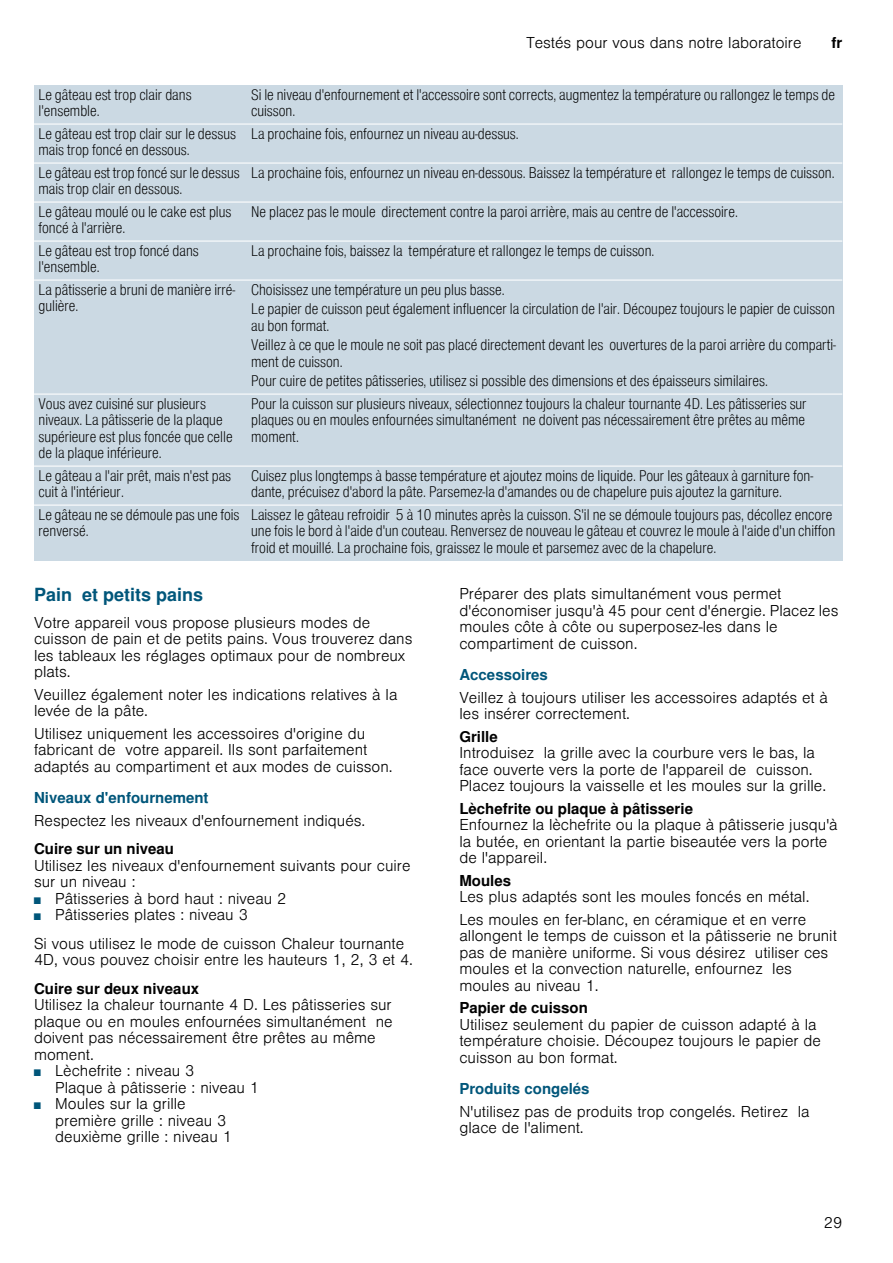
<style>
.page{position:relative;width:893px;height:1263px;background:#fff}
.page>*{position:absolute;margin:0;border:0;box-sizing:border-box;transform-origin:0 0}
.t1{font:700 18px "Nimbus San L";color:#00567a}
.t2{font:15px/16.5px "Nimbus San L Lig Con";color:#000}
.t3{font:300 15px/16.5px "Nimbus San L";color:#000}
.t4{font:700 15px "Nimbus San L";color:#000}
.t5{font:700 15px "Nimbus San L";color:#00567a}
.s1{font-size:9px;color:#00567a}
</style>
<div class="page">
<div style="left:34px;top:85px;width:213px;height:39px;background:#cbd9e3"></div>
<div style="left:247px;top:85px;width:595px;height:39px;background:#cbd9e3"></div>
<div style="left:34px;top:124px;width:213px;height:39px;background:#cbd9e3"></div>
<div style="left:247px;top:124px;width:595px;height:39px;background:#cbd9e3"></div>
<div style="left:34px;top:163px;width:213px;height:39px;background:#cbd9e3"></div>
<div style="left:247px;top:163px;width:595px;height:39px;background:#cbd9e3"></div>
<div style="left:34px;top:202px;width:213px;height:39px;background:#cbd9e3"></div>
<div style="left:247px;top:202px;width:595px;height:39px;background:#cbd9e3"></div>
<div style="left:34px;top:241px;width:213px;height:39px;background:#cbd9e3"></div>
<div style="left:247px;top:241px;width:595px;height:39px;background:#cbd9e3"></div>
<div style="left:34px;top:280px;width:213px;height:114px;background:#cbd9e3"></div>
<div style="left:247px;top:280px;width:595px;height:114px;background:#cbd9e3"></div>
<div style="left:34px;top:394px;width:213px;height:72px;background:#cbd9e3"></div>
<div style="left:247px;top:394px;width:595px;height:72px;background:#cbd9e3"></div>
<div style="left:34px;top:466px;width:213px;height:39px;background:#cbd9e3"></div>
<div style="left:247px;top:466px;width:595px;height:39px;background:#cbd9e3"></div>
<div style="left:34px;top:505px;width:213px;height:56px;background:#cbd9e3"></div>
<div style="left:247px;top:505px;width:595px;height:56px;background:#cbd9e3"></div>
<hr style="left:34px;top:123px;width:808px;height:2px;background:#fff">
<hr style="left:34px;top:162px;width:808px;height:2px;background:#fff">
<hr style="left:34px;top:201px;width:808px;height:2px;background:#fff">
<hr style="left:34px;top:240px;width:808px;height:2px;background:#fff">
<hr style="left:34px;top:279px;width:808px;height:2px;background:#fff">
<hr style="left:34px;top:393px;width:808px;height:2px;background:#fff">
<hr style="left:34px;top:465px;width:808px;height:2px;background:#fff">
<hr style="left:34px;top:504px;width:808px;height:2px;background:#fff">
<p class="t3" style="left:526px;top:33px;width:276px">Testés pour vous dans notre laboratoire</p>
<p class="t4" style="left:831px;top:34px;width:12px">fr</p>
<p class="t2" style="left:39px;top:85px;width:154px">Le gâteau est trop clair dans l'ensemble.</p>
<p class="t2" style="left:251px;top:85px;width:585px">Si le niveau d'enfournement et l'accessoire sont corrects, augmentez la température ou rallongez le temps de cuisson.</p>
<p class="t2" style="left:39px;top:124px;width:199px">Le gâteau est trop clair sur le dessus mais trop foncé en dessous.</p>
<p class="t2" style="left:251px;top:124px;width:269px">La prochaine fois, enfournez un niveau au-dessus.</p>
<p class="t2" style="left:39px;top:163px;width:203px">Le gâteau est trop foncé sur le dessus mais trop clair en dessous.</p>
<p class="t2" style="left:251px;top:163px;width:585px">La prochaine fois, enfournez un niveau en-dessous. Baissez la température et rallongez le temps de cuisson.</p>
<p class="t2" style="left:39px;top:202px;width:194px">Le gâteau moulé ou le cake est plus foncé à l'arrière.</p>
<p class="t2" style="left:251px;top:202px;width:488px">Ne placez pas le moule directement contre la paroi arrière, mais au centre de l'accessoire.</p>
<p class="t2" style="left:39px;top:241px;width:162px">Le gâteau est trop foncé dans l'ensemble.</p>
<p class="t2" style="left:251px;top:241px;width:405px">La prochaine fois, baissez la température et rallongez le temps de cuisson.</p>
<p class="t2" style="left:39px;top:280px;width:198px">La pâtisserie a bruni de manière irré&shy;gulière.</p>
<p class="t2" style="left:251px;top:279px;width:585px;line-height:19.5px">Choisissez une température un peu plus basse.<br>Le papier de cuisson peut également influencer la circulation de l'air. Découpez toujours le papier de cuisson</p>
<p class="t2" style="left:251px;top:315px;width:586px;line-height:19.5px">au bon format.<br>Veillez à ce que le moule ne soit pas placé directement devant les ouvertures de la paroi arrière du comparti-</p>
<p class="t2" style="left:251px;top:351px;width:518px;line-height:19.5px">ment de cuisson.<br>Pour cuire de petites pâtisseries, utilisez si possible des dimensions et des épaisseurs similaires.</p>
<p class="t2" style="left:39px;top:394px;width:196px">Vous avez cuisiné sur plusieurs niveaux. La pâtisserie de la plaque supérieure est plus foncée que celle de la plaque inférieure.</p>
<p class="t2" style="left:251px;top:394px;width:557px;text-align:justify">Pour la cuisson sur plusieurs niveaux, sélectionnez toujours la chaleur tournante 4D. Les pâtisseries sur plaques ou en moules enfournées simultanément ne doivent pas nécessairement être prêtes au même moment.</p>
<p class="t2" style="left:39px;top:466px;width:194px">Le gâteau a l'air prêt, mais n'est pas cuit à l'intérieur.</p>
<p class="t2" style="left:251px;top:466px;width:563px">Cuisez plus longtemps à basse température et ajoutez moins de liquide. Pour les gâteaux à garniture fon&shy;dante, précuisez d'abord la pâte. Parsemez-la d'amandes ou de chapelure puis ajoutez la garniture.</p>
<p class="t2" style="left:39px;top:505px;width:202px">Le gâteau ne se démoule pas une fois renversé.</p>
<p class="t2" style="left:251px;top:505px;width:585px">Laissez le gâteau refroidir 5 à 10 minutes après la cuisson. S'il ne se démoule toujours pas, décollez encore une fois le bord à l'aide d'un couteau. Renversez de nouveau le gâteau et couvrez le moule à l'aide d'un chiffon froid et mouillé. La prochaine fois, graissez le moule et parsemez avec de la chapelure.</p>
<p class="t1" style="left:34px;top:583px;width:171px">Pain et petits pains</p>
<p class="t3" style="left:34px;top:613px;width:380px">Votre appareil vous propose plusieurs modes de cuisson de pain et de petits pains. Vous trouverez dans les tableaux les réglages optimaux pour de nombreux plats.</p>
<p class="t3" style="left:34px;top:685px;width:365px">Veuillez également noter les indications relatives à la levée de la pâte.</p>
<p class="t3" style="left:34px;top:724px;width:360px">Utilisez uniquement les accessoires d'origine du fabricant de votre appareil. Ils sont parfaitement adaptés au compartiment et aux modes de cuisson.</p>
<p class="t5" style="left:34px;top:788px;width:176px">Niveaux d'enfournement</p>
<p class="t3" style="left:34px;top:811px;width:333px">Respectez les niveaux d'enfournement indiqués.</p>
<p class="t4" style="left:34px;top:839px;width:142px">Cuire sur un niveau</p>
<p class="t3" style="left:34px;top:856px;width:378px">Utilisez les niveaux d'enfournement suivants pour cuire sur un niveau :</p>
<p class="t3" style="left:34px;top:889px;width:254px"><span class="s1">■</span> Pâtisseries à bord haut : niveau 2</p>
<p class="t3" style="left:34px;top:899px;width:371px;line-height:28.5px"><span class="s1">■</span> Pâtisseries plates : niveau 3<br>Si vous utilisez le mode de cuisson Chaleur tournante</p>
<p class="t3" style="left:34px;top:950px;width:380px">4D, vous pouvez choisir entre les hauteurs 1, 2, 3 et 4.</p>
<p class="t4" style="left:34px;top:979px;width:167px">Cuire sur deux niveaux</p>
<p class="t3" style="left:34px;top:995px;width:360px">Utilisez la chaleur tournante 4 D. Les pâtisseries sur plaque ou en moules enfournées simultanément ne doivent pas nécessairement être prêtes au même moment.</p>
<p class="t3" style="left:55px;top:1061px;width:205px;text-indent:-21px"><span class="s1">■</span> Lèchefrite : niveau 3<br>Plaque à pâtisserie : niveau 1</p>
<p class="t3" style="left:55px;top:1094px;width:178px;text-indent:-21px"><span class="s1">■</span> Moules sur la grille première grille : niveau 3 deuxième grille : niveau 1</p>
<p class="t3" style="left:459px;top:584px;width:380px">Préparer des plats simultanément vous permet d'économiser jusqu'à 45 pour cent d'énergie. Placez les moules côte à côte ou superposez-les dans le compartiment de cuisson.</p>
<p class="t5" style="left:459px;top:665px;width:90px">Accessoires</p>
<p class="t3" style="left:459px;top:688px;width:370px">Veillez à toujours utiliser les accessoires adaptés et à les insérer correctement.</p>
<p class="t4" style="left:459px;top:727px;width:40px">Grille</p>
<p class="t3" style="left:459px;top:743px;width:368px">Introduisez la grille avec la courbure vers le bas, la face ouverte vers la porte de l'appareil de cuisson.<br>Placez toujours la vaisselle et les moules sur la grille.</p>
<p class="t4" style="left:459px;top:799px;width:235px">Lèchefrite ou plaque à pâtisserie</p>
<p class="t3" style="left:459px;top:815px;width:380px">Enfournez la lèchefrite ou la plaque à pâtisserie jusqu'à la butée, en orientant la partie biseautée vers la porte de l'appareil.</p>
<p class="t4" style="left:459px;top:871px;width:53px">Moules</p>
<p class="t3" style="left:459px;top:884px;width:351px;line-height:22.5px">Les plus adaptés sont les moules foncés en métal.<br>Les moules en fer-blanc, en céramique et en verre</p>
<p class="t3" style="left:459px;top:926px;width:379px">allongent le temps de cuisson et la pâtisserie ne brunit pas de manière uniforme. Si vous désirez utiliser ces moules et la convection naturelle, enfournez les moules au niveau 1.</p>
<p class="t4" style="left:459px;top:998px;width:130px">Papier de cuisson</p>
<p class="t3" style="left:459px;top:1015px;width:363px">Utilisez seulement du papier de cuisson adapté à la température choisie. Découpez toujours le papier de cuisson au bon format.</p>
<p class="t5" style="left:459px;top:1079px;width:132px">Produits congelés</p>
<p class="t3" style="left:459px;top:1102px;width:351px">N'utilisez pas de produits trop congelés. Retirez la glace de l'aliment.</p>
<p class="t3" style="left:824px;top:1213px;width:20px">29</p>
</div>
